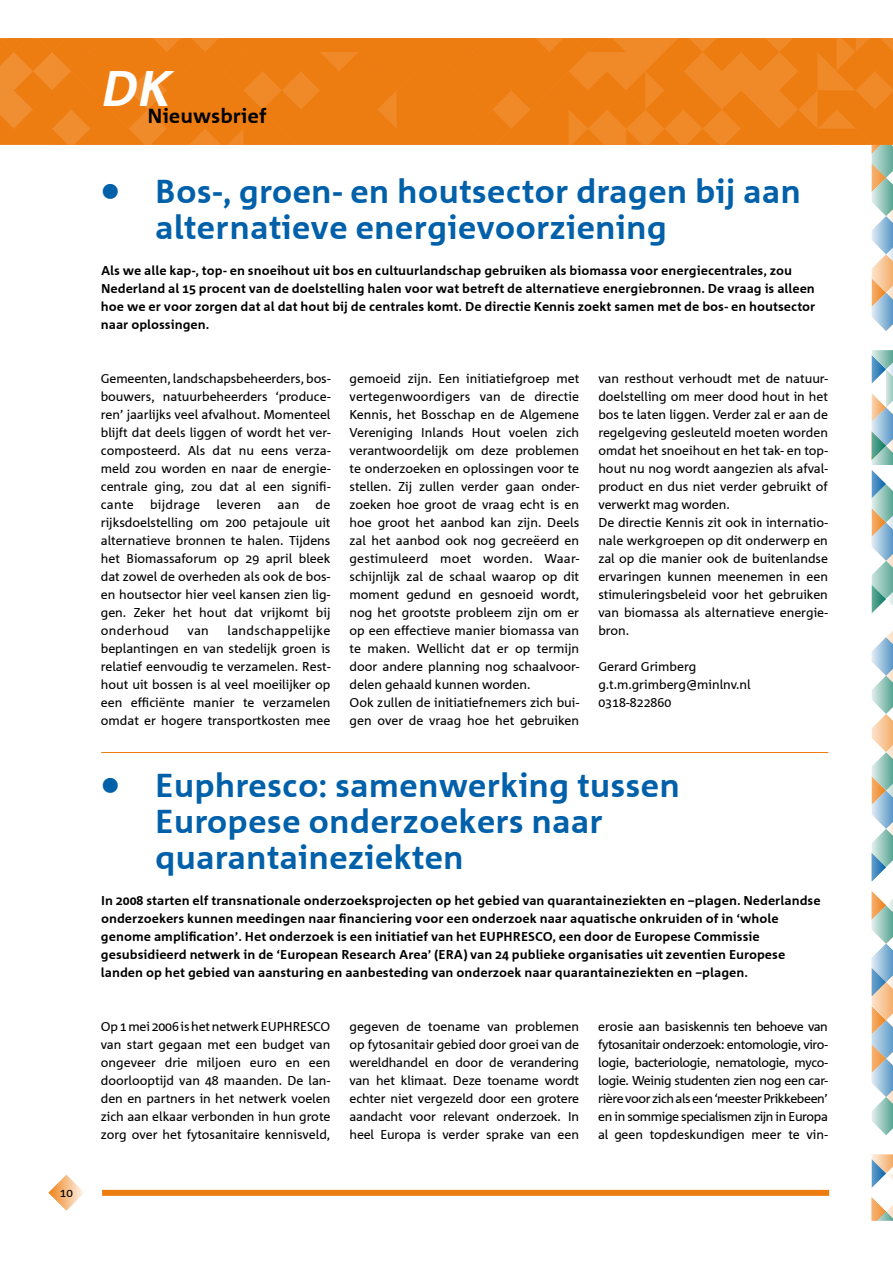
<style>
.page{position:relative;width:893px;height:1263px;background:#fff}
.page>*{position:absolute;margin:0;border:0;box-sizing:border-box;transform-origin:0 0}
.t1{font:italic 700 49.65px "Agrofont";color:#fff}
.t2{font:700 33px/36px "Agrofont";color:#0060a9}
.t3{font:700 20.25px "Agrofont";color:#000}
.t4{font:12.75px/18px "Agrofont";color:#000;text-align:justify}
.t5{font:700 12.75px/18px "Agrofont";color:#000}
.t6{font:12.75px "Agrofont";letter-spacing:.025em;color:#000}
.t7{font:12px "Agrofont";color:#000}
</style>
<div class="page">
<svg style="left:48px;top:1175px;width:36px;height:36px"></svg>
<svg style="left:872px;top:1154px;width:21px;height:34px"></svg>
<svg style="left:872px;top:1197px;width:21px;height:23px"></svg>
<svg style="left:872px;top:891px;width:21px;height:244px"></svg>
<svg style="left:872px;top:350px;width:21px;height:263px"></svg>
<svg style="left:872px;top:631px;width:21px;height:250px"></svg>
<div style="left:102px;top:1190px;width:727px;height:6px;background:#ee7d11"></div>
<svg style="left:0;top:38px;width:893px;height:293px"></svg>
<hr style="left:101px;top:752px;width:727px;height:1px;background:#ee7d11">
<p class="t7" style="left:60px;top:1187px;width:14px">10</p>
<h1 class="t1" style="left:102px;top:62px;width:72px">DK</h1>
<h3 class="t3" style="left:148px;top:105px;width:121px">Nieuwsbrief</h3>
<h2 class="t2" style="left:155px;top:174px;width:647px;text-indent:-54px">• Bos-, groen- en houtsector dragen bij aan alternatieve energievoorziening</h2>
<p class="t5" style="left:101px;top:262px;width:716px">Als we alle kap-, top- en snoeihout uit bos en cultuurlandschap gebruiken als biomassa voor energiecentrales, zou Nederland al 15 procent van de doelstelling halen voor wat betreft de alternatieve energiebronnen. De vraag is alleen hoe we er voor zorgen dat al dat hout bij de centrales komt. De directie Kennis zoekt samen met de bos- en houtsector naar oplossingen.</p>
<p class="t4" style="left:101px;top:370px;width:231px">Gemeenten, landschapsbeheerders, bos&shy;bouwers, natuurbeheerders ‘produce&shy;ren’ jaarlijks veel afvalhout. Momenteel blijft dat deels liggen of wordt het ver&shy;composteerd. Als dat nu eens verza&shy;meld zou worden en naar de energie&shy;centrale ging, zou dat al een signifi&shy;cante</p>
<p class="t4" style="left:101px;top:496px;width:231px;text-indent:215px">de rijksdoelstelling om 200 petajoule uit alternatieve bronnen te halen. Tijdens het Biomassaforum op 29 april bleek dat zowel de overheden als ook de bos&shy;en houtsector hier veel kansen zien lig&shy;gen. Zeker het hout dat vrijkomt bij onderhoud</p>
<p class="t6" style="left:150px;top:497px;width:52px">bijdrage</p>
<p class="t6" style="left:216px;top:497px;width:46px">leveren</p>
<p class="t4" style="left:277px;top:496px;width:24px">aan</p>
<p class="t4" style="left:101px;top:622px;width:231px;text-indent:127px">landschappelijke beplantingen en van stedelijk groen is relatief eenvoudig te verzamelen. Rest&shy;hout uit bossen is al veel moeilijker op een efficiënte manier te verzamelen omdat er hogere transportkosten mee</p>
<p class="t4" style="left:188px;top:622px;width:23px">van</p>
<p class="t4" style="left:350px;top:370px;width:231px;text-align:left">gemoeid zijn. Een initiatiefgroep met vertegenwoordigers van de directie Kennis, het Bosschap en de Algemene Vereniging Inlands Hout voelen zich verantwoordelijk om deze problemen te onderzoeken en oplossingen voor te stellen. Zij zullen verder gaan onder&shy;zoeken hoe groot de vraag echt is en hoe groot het aanbod kan zijn. Deels zal het aanbod ook nog gecreëerd en gestimuleerd moet worden. Waar&shy;schijnlijk zal de schaal waarop op dit moment gedund en gesnoeid wordt, nog het grootste probleem zijn om er op een effectieve manier biomassa van te maken. Wellicht dat er op termijn door andere planning nog schaalvoor&shy;delen gehaald kunnen worden.<br>Ook zullen de initiatiefnemers zich bui&shy;gen over de vraag hoe het gebruiken</p>
<p class="t4" style="left:598px;top:370px;width:231px;text-align:left">van resthout verhoudt met de natuur&shy;doelstelling om meer dood hout in het bos te laten liggen. Verder zal er aan de regelgeving gesleuteld moeten worden omdat het snoeihout en het tak- en top&shy;hout nu nog wordt aangezien als afval&shy;product en dus niet verder gebruikt of verwerkt mag worden.<br>De directie Kennis zit ook in internatio&shy;nale werkgroepen op dit onderwerp en zal op die manier ook de buitenlandse ervaringen kunnen meenemen in een stimuleringsbeleid voor het gebruiken van biomassa als alternatieve energie&shy;bron.</p>
<p class="t4" style="left:598px;top:658px;width:154px;text-align:left">Gerard Grimberg g.t.m.grimberg@minlnv.nl<br>0318-822860</p>
<h2 class="t2" style="left:155px;top:768px;width:526px;text-indent:-54px">• Euphresco: samenwerking tussen<br>Europese onderzoekers naar quarantaineziekten</h2>
<p class="t5" style="left:101px;top:892px;width:721px">In 2008 starten elf transnationale onderzoeksprojecten op het gebied van quarantaineziekten en –plagen. Nederlandse onderzoekers kunnen meedingen naar financiering voor een onderzoek naar aquatische onkruiden of in ‘whole genome amplification’. Het onderzoek is een initiatief van het EUPHRESCO, een door de Europese Commissie gesubsidieerd netwerk in de ‘European Research Area’ (ERA) van 24 publieke organisaties uit zeventien Europese landen op het gebied van aansturing en aanbesteding van onderzoek naar quarantaineziekten en –plagen.</p>
<p class="t4" style="left:101px;top:1018px;width:231px">Op 1 mei 2006 is het netwerk EUPHRESCO van start gegaan met een budget van ongeveer drie miljoen euro en een doorlooptijd van 48 maanden. De lan&shy;den en partners in het netwerk voelen zich aan elkaar verbonden in hun grote zorg over het fytosanitaire kennisveld,</p>
<p class="t4" style="left:350px;top:1018px;width:231px">gegeven de toename van problemen op fytosanitair gebied door groei van de wereldhandel en door de verandering van het klimaat. Deze toename wordt echter niet vergezeld door een grotere aandacht voor relevant onderzoek. In heel Europa is verder sprake van een</p>
<p class="t4" style="left:598px;top:1018px;width:231px">erosie aan basiskennis ten behoeve van fytosanitair onderzoek: entomologie, viro&shy;logie, bacteriologie, nematologie, myco&shy;logie. Weinig studenten zien nog een car&shy;rière voor zich als een ‘meester Prikkebeen’ en in sommige specialismen zijn in Europa al geen topdeskundigen meer te vin-</p>
</div>
